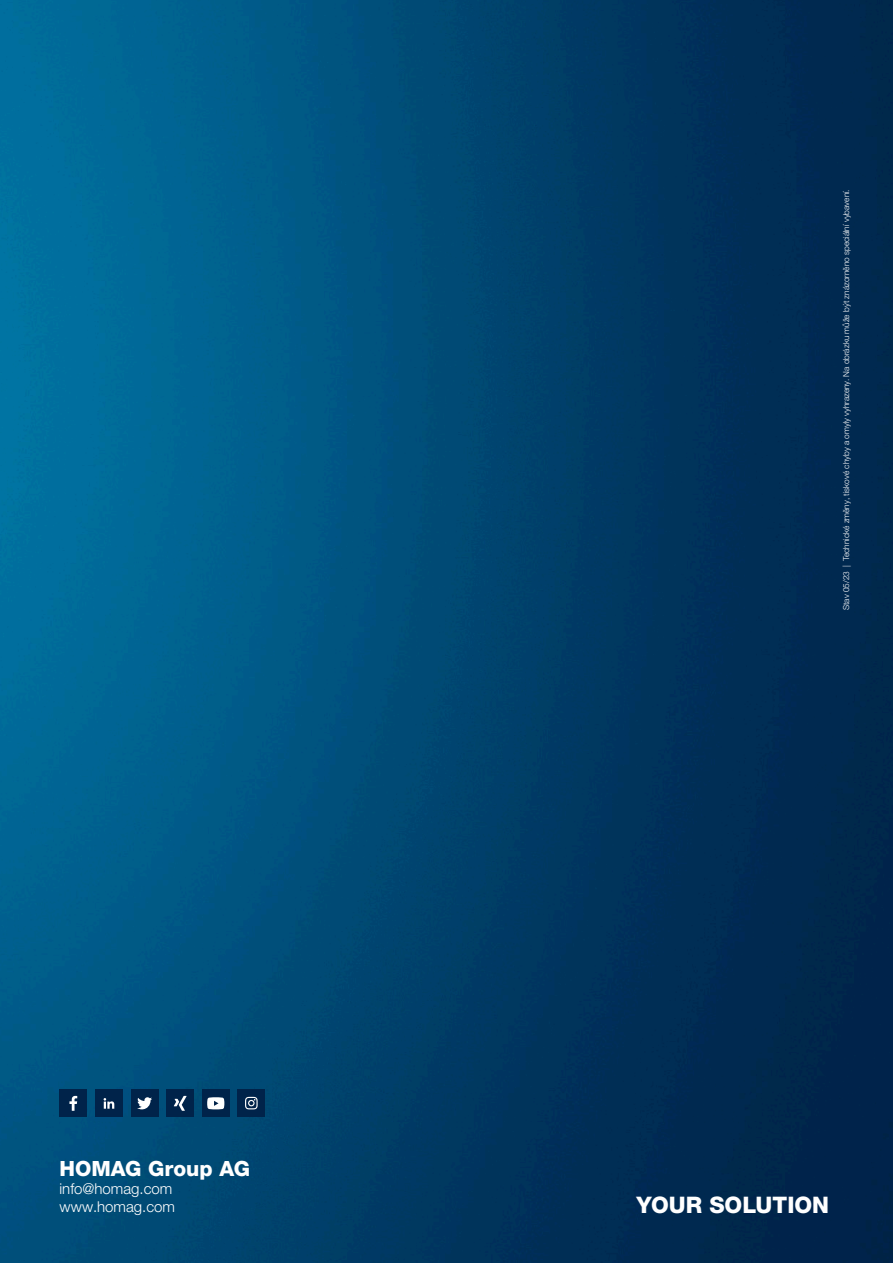
<style>
.page{position:relative;width:893px;height:1263px;background:#fff}
.page>*{position:absolute;margin:0;border:0;box-sizing:border-box;transform-origin:0 0}
.t1{font:800 22.8px "Helvetica Neue LTW1 G";color:#fff}
.t2{font:800 21px "Helvetica Neue LTW1 G";color:#fff}
.t3{font:300 15px/18px "Helvetica Neue LTW1 G";color:#fff}
.t4{font:300 8.25px "Helvetica Neue LTW1 G";color:#fff}
</style>
<div class="page">
<img style="left:0;top:0;width:893px;height:1263px">
<div style="left:237px;top:1089px;width:28px;height:28px;background:#00234a"></div>
<svg style="left:245px;top:1097px;width:13px;height:12px"></svg>
<div style="left:60px;top:1089px;width:27px;height:28px;background:#00234a"></div>
<svg style="left:69px;top:1096px;width:8px;height:15px"></svg>
<div style="left:202px;top:1089px;width:28px;height:28px;background:#00234a"></div>
<svg style="left:207px;top:1097px;width:17px;height:12px"></svg>
<div style="left:95px;top:1089px;width:28px;height:28px;background:#00234a"></div>
<svg style="left:104px;top:1098px;width:10px;height:11px"></svg>
<div style="left:166px;top:1089px;width:28px;height:28px;background:#00234a"></div>
<svg style="left:174px;top:1096px;width:13px;height:15px"></svg>
<div style="left:131px;top:1089px;width:27px;height:28px;background:#00234a"></div>
<svg style="left:137px;top:1097px;width:15px;height:12px"></svg>
<h2 class="t2" style="left:60px;top:1156px;width:192px">HOMAG Group AG</h2>
<h3 class="t3" style="left:60px;top:1180px;width:117px">info@homag.com www.homag.com</h3>
<p class="t4" style="left:841px;top:610px;width:423px;rotate:-90deg">Stav 05/23 | Technické změny, tiskové chyby a omyly vyhrazeny. Na obrázku může být znázorněno speciální vybavení.</p>
<h1 class="t1" style="left:636px;top:1191px;width:194px">YOUR SOLUTION</h1>
</div>
